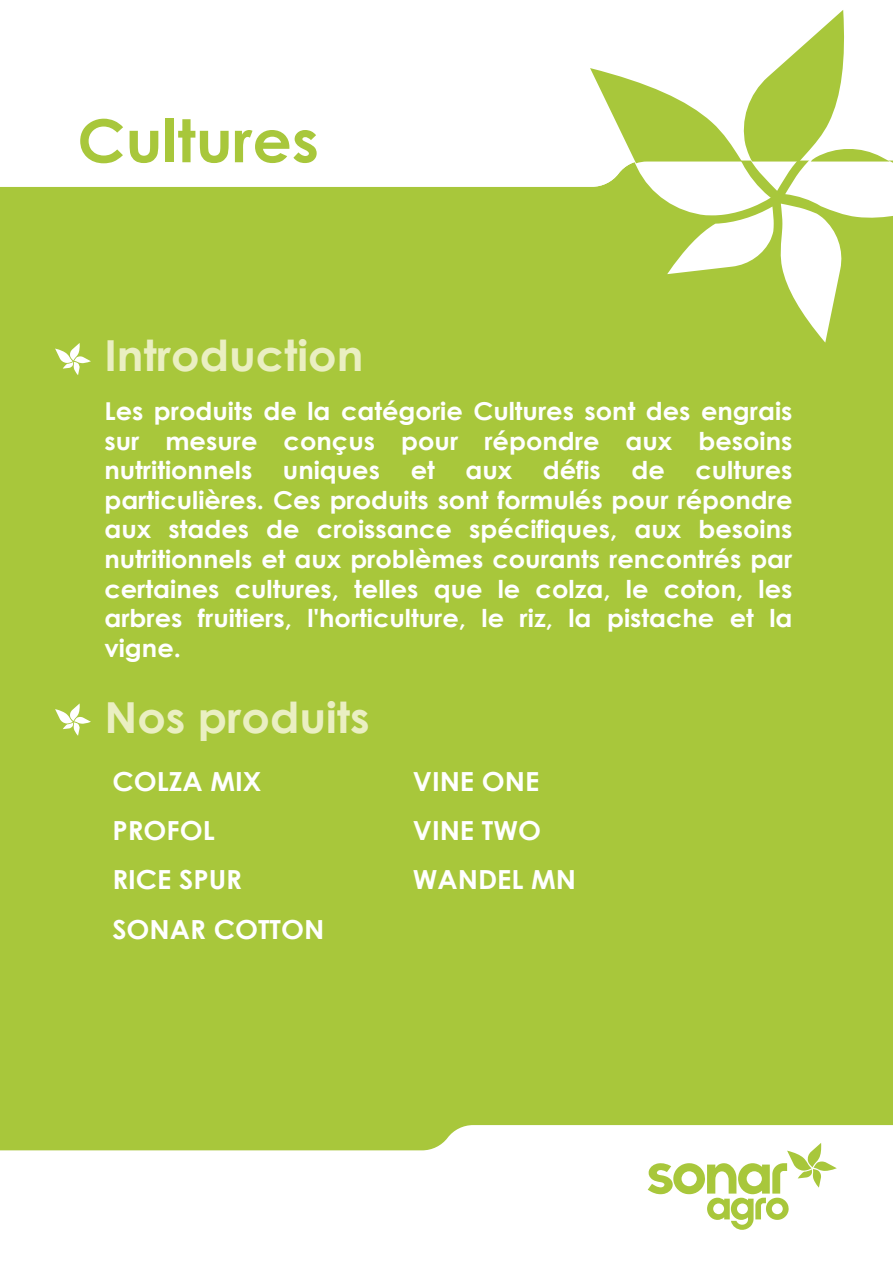
<style>
.page{position:relative;width:893px;height:1263px;background:#a8c73b}
.page>*{position:absolute;margin:0;border:0;box-sizing:border-box;transform-origin:0 0}
.t1{font:700 59.25px "Century Gothic";color:#a8c73b;scale:1.04 1}
.t2{font:700 42.75px "Century Gothic";color:#eaefc2;scale:1.04 1}
.t3{font:700 26.25px/49.3px "Century Gothic";color:#fff;scale:1.04 1}
.t4{font:700 24.6px/29.5px "Century Gothic";color:#fff;text-align:justify;scale:1.04 1}
</style>
<div class="page">
<svg style="left:55px;top:343px;width:36px;height:32px"></svg>
<svg style="left:55px;top:703px;width:36px;height:33px"></svg>
<svg style="left:0;top:1125px;width:893px;height:138px;background:#f5f9ea"></svg>
<div style="left:0;top:0;width:893px;height:187px;background:#fff"></div>
<svg style="left:648px;top:1143px;width:189px;height:87px"></svg>
<svg style="left:588px;top:9px;width:305px;height:334px"></svg>
<h1 class="t1" style="left:77px;top:96px;width:234px">Cultures</h1>
<h2 class="t2" style="left:104px;top:323px;width:251px">Introduction</h2>
<p class="t4" style="left:104px;top:395px;width:663px">Les produits de la catégorie Cultures sont des engrais sur mesure conçus pour répondre aux besoins nutritionnels uniques et aux défis de cultures particulières. Ces produits sont formulés pour répondre aux stades de croissance spécifiques, aux besoins nutritionnels et aux problèmes courants rencontrés par certaines cultures, telles que le colza, le coton, les arbres fruitiers, l'horticulture, le riz, la pistache et la vigne.</p>
<h2 class="t2" style="left:104px;top:685px;width:257px">Nos produits</h2>
<p class="t3" style="left:112px;top:755px;width:205px">COLZA MIX<br>PROFOL<br>RICE SPUR<br>SONAR COTTON</p>
<p class="t3" style="left:413px;top:755px;width:158px">VINE ONE<br>VINE TWO<br>WANDEL MN</p>
</div>
